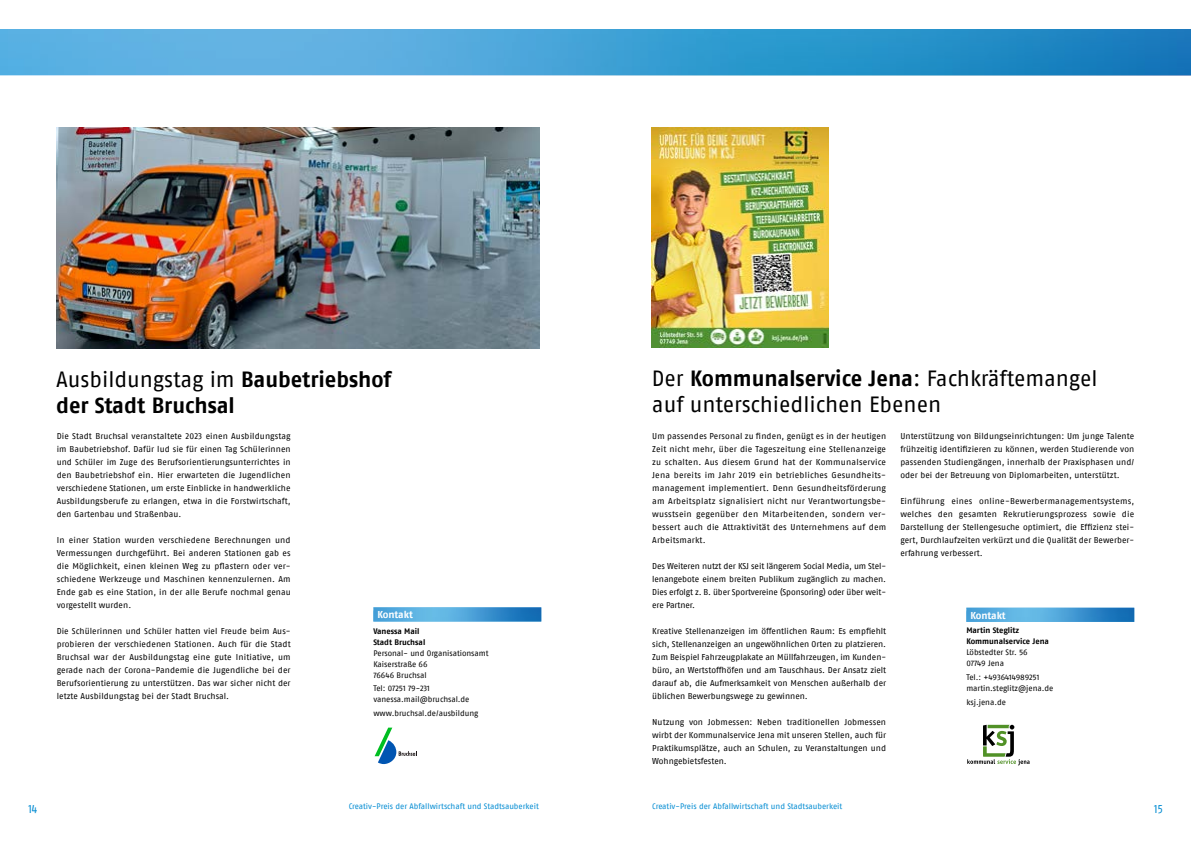
<style>
.page{position:relative;width:1191px;height:842px;background:#fff}
.page>*{position:absolute;margin:0;border:0;box-sizing:border-box;transform-origin:0 0}
.t1{font:22px/26px "Fago No Regular Tf";letter-spacing:-.005em;color:#000}
.t2{font:700 22px "Fago No";letter-spacing:-.005em;color:#000}
.t3{font:12px "Fago Co Lf";color:#008bd2}
.t4{font:700 10px "Fago No";letter-spacing:-.005em;color:#fff}
.t5{font:8.5px/13px "Fago No Regular LF";letter-spacing:.005em;color:#000;text-align:justify}
.t6{font:8px/11px "Fago No Regular LF";letter-spacing:-.005em;color:#000}
.t7{font:8px "Fago No Regular Tf";color:#008bd2}
.t8{font:700 8px/11px "Fago No";letter-spacing:-.005em;color:#000}
.s1{font-family:"Fago No";font-weight:700}
</style>
<div class="page">
<img style="left:0;top:30px;width:568px;height:45px">
<img style="left:568px;top:30px;width:623px;height:45px">
<img style="left:57px;top:128px;width:482px;height:220px">
<img style="left:373px;top:607px;width:168px;height:14px">
<svg style="left:374px;top:728px;width:43px;height:36px"></svg>
<img style="left:652px;top:127px;width:176px;height:220px">
<img style="left:966px;top:608px;width:168px;height:14px">
<svg style="left:967px;top:725px;width:62px;height:40px"></svg>
<h1 class="t1" style="left:56px;top:366px;width:336px">Ausbildungstag im <span class="s1">Baubetriebshof</span></h1>
<h1 class="t2" style="left:56px;top:392px;width:180px">der Stadt Bruchsal</h1>
<p class="t5" style="left:57px;top:429px;width:235px">Die Stadt Bruchsal veranstaltete 2023 einen Ausbildungstag im Baubetriebshof. Dafür lud sie für einen Tag Schülerinnen und Schüler im Zuge des Berufsorientierungsunterrichtes in den Baubetriebshof ein. Hier erwarteten die Jugendlichen verschiedene Stationen, um erste Einblicke in handwerkliche Ausbildungsberufe zu erlangen, etwa in die Forstwirtschaft, den Gartenbau und Straßenbau.</p>
<p class="t5" style="left:57px;top:533px;width:235px">In einer Station wurden verschiedene Berechnungen und Vermessungen durchgeführt. Bei anderen Stationen gab es die Möglichkeit, einen kleinen Weg zu pflastern oder ver&shy;schiedene Werkzeuge und Maschinen kennenzulernen. Am Ende gab es eine Station, in der alle Berufe nochmal genau vorgestellt wurden.</p>
<p class="t5" style="left:57px;top:624px;width:235px">Die Schülerinnen und Schüler hatten viel Freude beim Aus&shy;probieren der verschiedenen Stationen. Auch für die Stadt Bruchsal war der Ausbildungstag eine gute Initiative, um gerade nach der Corona-Pandemie die Jugendliche bei der Berufsorientierung zu unterstützen. Das war sicher nicht der letzte Ausbildungstag bei der Stadt Bruchsal.</p>
<p class="t8" style="left:373px;top:625px;width:53px">Vanessa Mail<br>Stadt Bruchsal</p>
<p class="t4" style="left:377px;top:609px;width:37px">Kontakt</p>
<p class="t6" style="left:373px;top:647px;width:117px">Personal- und Organisationsamt<br>Kaiserstraße 66<br>76646 Bruchsal</p>
<p class="t6" style="left:373px;top:683px;width:98px">Tel: 07251 79-231 vanessa.mail@bruchsal.de</p>
<p class="t6" style="left:373px;top:708px;width:107px">www.bruchsal.de/ausbildung</p>
<h1 class="t1" style="left:652px;top:365px;width:447px">Der <span class="s1">Kommunalservice Jena</span>: Fachkräftemangel auf unterschiedlichen Ebenen</h1>
<p class="t5" style="left:900px;top:429px;width:235px">Unterstützung von Bildungseinrichtungen: Um junge Talente frühzeitig identifizieren zu können, werden Studierende von passenden Studiengängen, innerhalb der Praxisphasen und/ oder bei der Betreuung von Diplomarbeiten, unterstützt.</p>
<p class="t5" style="left:900px;top:494px;width:235px">Einführung eines online-Bewerbermanagementsystems, welches den gesamten Rekrutierungsprozess sowie die Darstellung der Stellengesuche optimiert, die Effizienz stei&shy;gert, Durchlaufzeiten verkürzt und die Qualität der Bewerber&shy;erfahrung verbessert.</p>
<p class="t5" style="left:652px;top:429px;width:235px">Um passendes Personal zu finden, genügt es in der heutigen Zeit nicht mehr, über die Tageszeitung eine Stellenanzeige zu schalten. Aus diesem Grund hat der Kommunalservice Jena bereits im Jahr 2019 ein betriebliches Gesundheits&shy;management implementiert. Denn Gesundheitsförderung am Arbeitsplatz signalisiert nicht nur Verantwortungsbe&shy;wusstsein gegenüber den Mitarbeitenden, sondern ver&shy;bessert auch die Attraktivität des Unternehmens auf dem Arbeitsmarkt.</p>
<p class="t5" style="left:652px;top:559px;width:235px">Des Weiteren nutzt der KSJ seit längerem Social Media, um Stel&shy;lenangebote einem breiten Publikum zugänglich zu machen.<br>Dies erfolgt z. B. über Sportvereine (Sponsoring) oder über weit&shy;ere Partner.</p>
<p class="t5" style="left:652px;top:624px;width:235px">Kreative Stellenanzeigen im öffentlichen Raum: Es empfiehlt sich, Stellenanzeigen an ungewöhnlichen Orten zu platzieren.<br>Zum Beispiel Fahrzeugplakate an Müllfahrzeugen, im Kunden&shy;büro, an Wertstoffhöfen und am Tauschhaus. Der Ansatz zielt darauf ab, die Aufmerksamkeit von Menschen außerhalb der üblichen Bewerbungswege zu gewinnen.</p>
<p class="t5" style="left:652px;top:715px;width:235px">Nutzung von Jobmessen: Neben traditionellen Jobmessen wirbt der Kommunalservice Jena mit unseren Stellen, auch für Praktikumsplätze, auch an Schulen, zu Veranstaltungen und Wohngebietsfesten.</p>
<p class="t4" style="left:970px;top:609px;width:37px">Kontakt</p>
<p class="t8" style="left:966px;top:625px;width:84px">Martin Steglitz<br>Kommunalservice Jena</p>
<p class="t6" style="left:966px;top:647px;width:63px">Löbstedter Str. 56<br>07749 Jena</p>
<p class="t6" style="left:966px;top:671px;width:89px">Tel.: +4936414989251 martin.steglitz@jena.de</p>
<p class="t6" style="left:966px;top:696px;width:41px">ksj.jena.de</p>
<p class="t7" style="left:349px;top:801px;width:192px">Creativ-Preis der Abfallwirtschaft und Stadtsauberkeit</p>
<p class="t7" style="left:652px;top:801px;width:192px">Creativ-Preis der Abfallwirtschaft und Stadtsauberkeit</p>
<h2 class="t3" style="left:28px;top:802px;width:11px">14</h2>
<h2 class="t3" style="left:1154px;top:802px;width:10px">15</h2>
</div>
